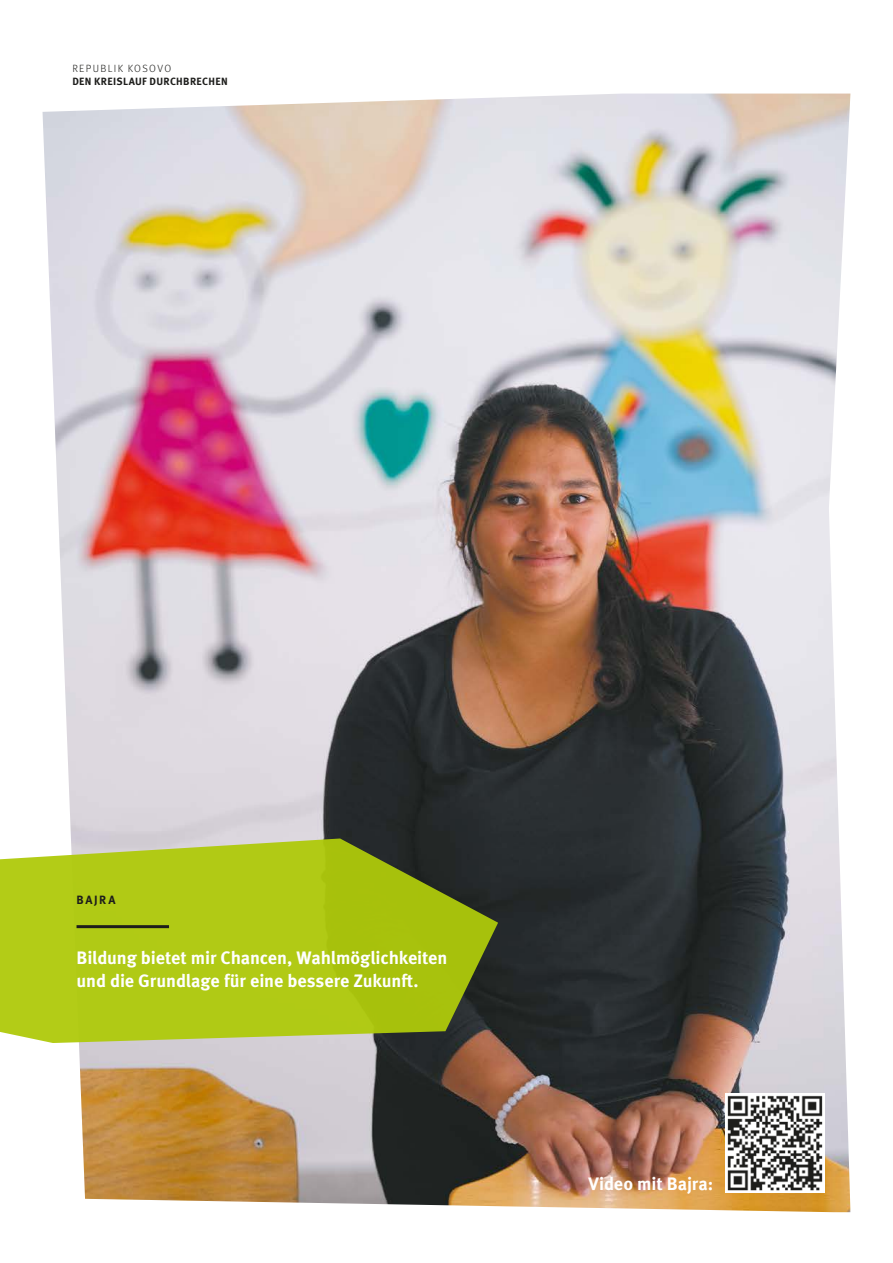
<style>
.page{position:relative;width:893px;height:1263px;background:#fff}
.page>*{position:absolute;margin:0;border:0;box-sizing:border-box;transform-origin:0 0}
.t1{font:700 18px/22.5px "Meta Pro";letter-spacing:-.01em;color:#fff}
.t2{font:700 12px "Meta Pro";letter-spacing:.135em;color:#1d1d1b}
.t3{font:700 10.5px "Meta Pro";letter-spacing:.03em;color:#1d1d1b}
.t4{font:300 10.5px "Meta Pro";letter-spacing:.13em;color:#1d1d1b}
</style>
<div class="page">
<img style="left:43px;top:94px;width:807px;height:1118px">
<img style="left:725px;top:1093px;width:99px;height:99px">
<svg style="left:0;top:838px;width:498px;height:205px;fill:#b0ca15"></svg>
<hr style="left:77px;top:925px;width:92px;height:3px;background:#1d1d1b">
<p class="t4" style="left:72px;top:60px;width:100px">REPUBLIK KOSOVO</p>
<p class="t3" style="left:72px;top:73px;width:157px">DEN KREISLAUF DURCHBRECHEN</p>
<p class="t2" style="left:77px;top:890px;width:40px">BAJRA</p>
<p class="t1" style="left:77px;top:945px;width:372px">Bildung bietet mir Chancen, Wahlmöglichkeiten und die Grundlage für eine bessere Zukunft.</p>
<p class="t1" style="left:588px;top:1172px;width:126px">Video mit Bajra:</p>
</div>
